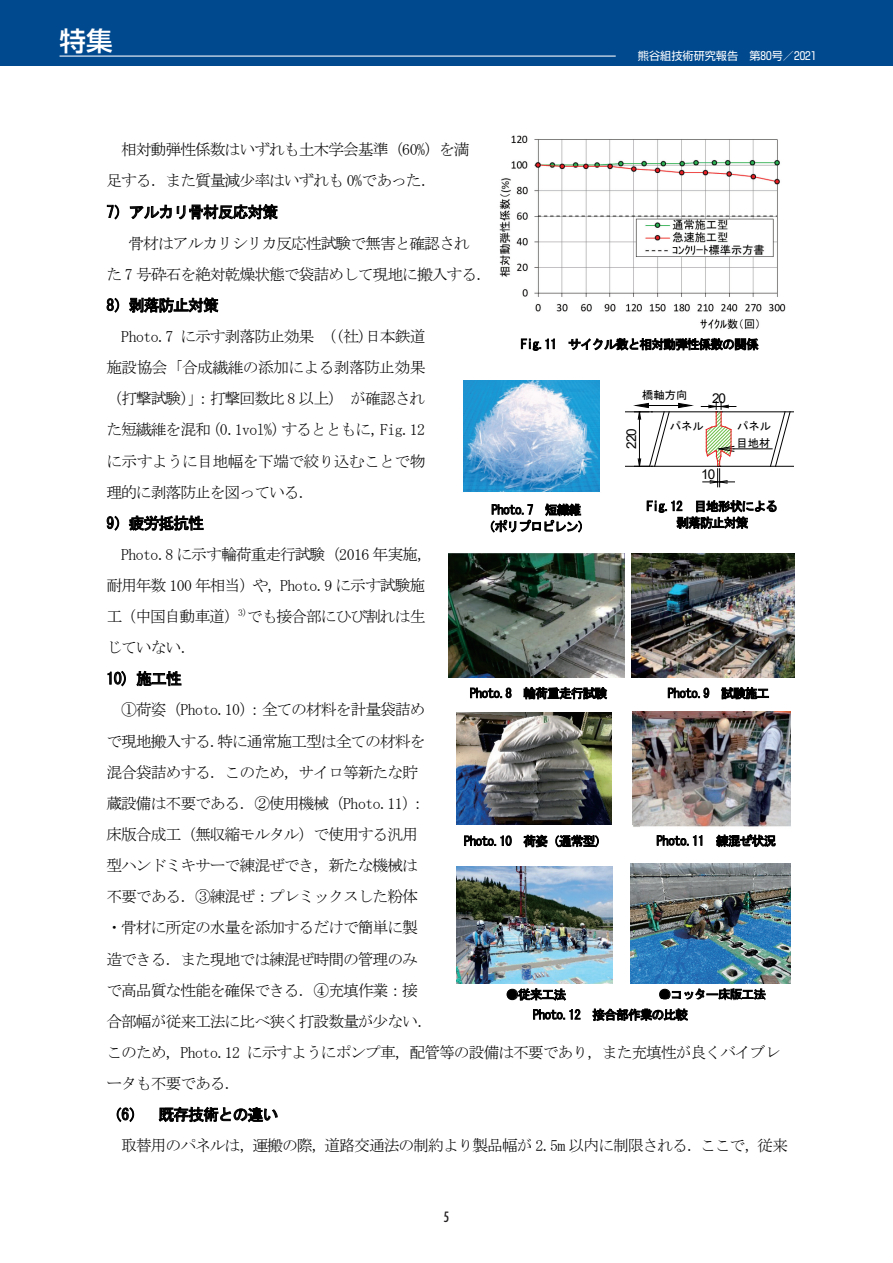
<style>
.page{position:relative;width:893px;height:1263px;background:#fff}
.page>*{position:absolute;margin:0;border:0;box-sizing:border-box;transform-origin:0 0}
.t1{font:500 26.55px "Shin Go Pro";color:#fff}
.t2{font:15.9px/31.2px "MS Mincho";letter-spacing:-.07em;color:#000}
.t3{font:15.9px "MS Gothic";letter-spacing:-.055em;color:#000}
.t4{font:condensed 13.8px "Futura Std";color:#231f20}
.t5{font:13.5px "Arial";letter-spacing:-.07em;color:#000}
.t6{font:12.75px/16.5px "MS Gothic";letter-spacing:-.07em;color:#000;text-align:center}
.t7{font:12.75px "MS Gothic";letter-spacing:-.035em;color:#000}
.t8{font:11.25px "MS Gothic";letter-spacing:.005em;color:#000}
.t9{font:11.1px "Shin Go Pr 6";color:#fff}
</style>
<div class="page">
<div style="left:0;top:0;width:893px;height:66px;background:#01498e"></div>
<hr style="left:60px;top:56px;width:556px;height:1px;background:#fff">
<hr style="left:626px;top:412px;width:90px;height:1px;background:#000">
<hr style="left:626px;top:466px;width:168px;height:1px;background:#000">
<hr style="left:716px;top:412px;width:78px;height:1px;background:#000">
<svg style="left:678px;top:403px;width:14px;height:5px"></svg>
<hr style="left:636px;top:405px;width:43px;height:1px;background:#000">
<hr style="left:734px;top:449px;width:38px;height:1px;background:#000">
<svg style="left:770px;top:411px;width:21px;height:56px"></svg>
<svg style="left:634px;top:403px;width:36px;height:64px"></svg>
<svg style="left:701px;top:401px;width:35px;height:86px"></svg>
<img style="left:464px;top:381px;width:136px;height:111px">
<img style="left:449px;top:554px;width:176px;height:123px">
<img style="left:631px;top:554px;width:163px;height:123px">
<img style="left:632px;top:711px;width:158px;height:114px">
<img style="left:639px;top:825px;width:152px;height:2px">
<img style="left:658px;top:983px;width:118px;height:1px">
<img style="left:630px;top:863px;width:160px;height:120px">
<img style="left:662px;top:999px;width:104px;height:2px">
<img style="left:506px;top:983px;width:95px;height:1px">
<img style="left:456px;top:866px;width:156px;height:117px">
<img style="left:456px;top:712px;width:155px;height:112px">
<img style="left:499px;top:135px;width:287px;height:194px">
<h1 class="t1" style="left:60px;top:19px;width:55px">特集</h1>
<p class="t9" style="left:638px;top:47px;width:180px">熊谷組技術研究報告　第80号／2021</p>
<p class="t2" style="left:106px;top:134px;width:365px;text-indent:15px">相対動弾性係数はいずれも土木学会基準（60%）を満足する．また質量減少率はいずれも 0%であった．</p>
<p class="t3" style="left:106px;top:204px;width:173px">7）アルカリ骨材反応対策</p>
<p class="t2" style="left:106px;top:227px;width:387px;text-align:center">骨材はアルカリシリカ反応性試験で無害と確認され<br>た 7 号砕石を絶対乾燥状態で袋詰めして現地に搬入する．</p>
<p class="t3" style="left:106px;top:297px;width:114px">8）剥落防止対策</p>
<p class="t2" style="left:106px;top:321px;width:321px;text-align:justify;text-indent:15px">Photo.7 に示す剥落防止効果（(社)日本鉄道施設協会「合成繊維の添加による剥落防止効果（打撃試験）」：打撃回数比 8 以上）が確認された短繊維を混和（0.1vol%）するとともに，Fig.12に示すように目地幅を下端で絞り込むことで物理的に剥落防止を図っている．</p>
<p class="t3" style="left:106px;top:515px;width:99px">9）疲労抵抗性</p>
<p class="t2" style="left:106px;top:539px;width:328px;text-indent:15px">Photo.8 に示す輪荷重走行試験（2016 年実施，耐用年数 100 年相当）や，Photo.9 に示す試験施工（中国自動車道）<sup>3)</sup>でも接合部にひび割れは生じていない．</p>
<p class="t3" style="left:106px;top:671px;width:77px">10) 施工性</p>
<p class="t2" style="left:106px;top:694px;width:676px;text-indent:15px">①荷姿（Photo.10）：全ての材料を計量袋詰め<br>で現地搬入する.特に通常施工型は全ての材料を<br>混合袋詰めする．このため，サイロ等新たな貯<br>蔵設備は不要である．②使用機械（Photo.11）：<br>床版合成工（無収縮モルタル）で使用する汎用<br>型ハンドミキサーで練混ぜでき，新たな機械は<br>不要である．③練混ぜ：プレミックスした粉体<br>・骨材に所定の水量を添加するだけで簡単に製<br>造できる．また現地では練混ぜ時間の管理のみ<br>で高品質な性能を確保できる．④充填作業：接<br>合部幅が従来工法に比べ狭く打設数量が少ない．<br>このため，Photo.12 に示すようにポンプ車，配管等の設備は不要であり，また充填性が良くバイブレータも不要である．</p>
<p class="t3" style="left:106px;top:1106px;width:173px">（6） 既存技術との違い</p>
<p class="t2" style="left:121px;top:1130px;width:668px">取替用のパネルは，運搬の際，道路交通法の制約より製品幅が 2.5m 以内に制限される．ここで，従来</p>
<p class="t6" style="left:521px;top:336px;width:240px">Fig.11 サイクル数と相対動弾性係数の関係</p>
<p class="t8" style="left:642px;top:390px;width:47px">橋軸方向</p>
<p class="t5" style="left:712px;top:389px;width:16px">20</p>
<p class="t8" style="left:670px;top:421px;width:35px">パネル</p>
<p class="t8" style="left:737px;top:421px;width:35px">パネル</p>
<p class="t5" style="left:622px;top:449px;width:22px;rotate:-90deg">220</p>
<p class="t8" style="left:736px;top:437px;width:35px">目地材</p>
<p class="t5" style="left:701px;top:465px;width:16px">10</p>
<p class="t6" style="left:647px;top:498px;width:133px">Fig.12 目地形状による剥落防止対策</p>
<p class="t6" style="left:483px;top:501px;width:109px">Photo.7 短繊維<br>（ポリプロピレン）</p>
<p class="t6" style="left:470px;top:685px;width:139px">Photo.8 輪荷重走行試験</p>
<p class="t7" style="left:668px;top:687px;width:103px">Photo.9 試験施工</p>
<p class="t7" style="left:656px;top:834px;width:121px">Photo.11 練混ぜ状況</p>
<p class="t7" style="left:464px;top:835px;width:145px">Photo.10 荷姿（通常型）</p>
<p class="t6" style="left:506px;top:986px;width:62px">●従来工法</p>
<p class="t6" style="left:533px;top:984px;width:235px;line-height:20.4px;text-align:left;text-indent:126px">●コッター床版工法<br>Photo.12 接合部作業の比較</p>
<p class="t4" style="left:444px;top:1209px;width:7px">5</p>
</div>
